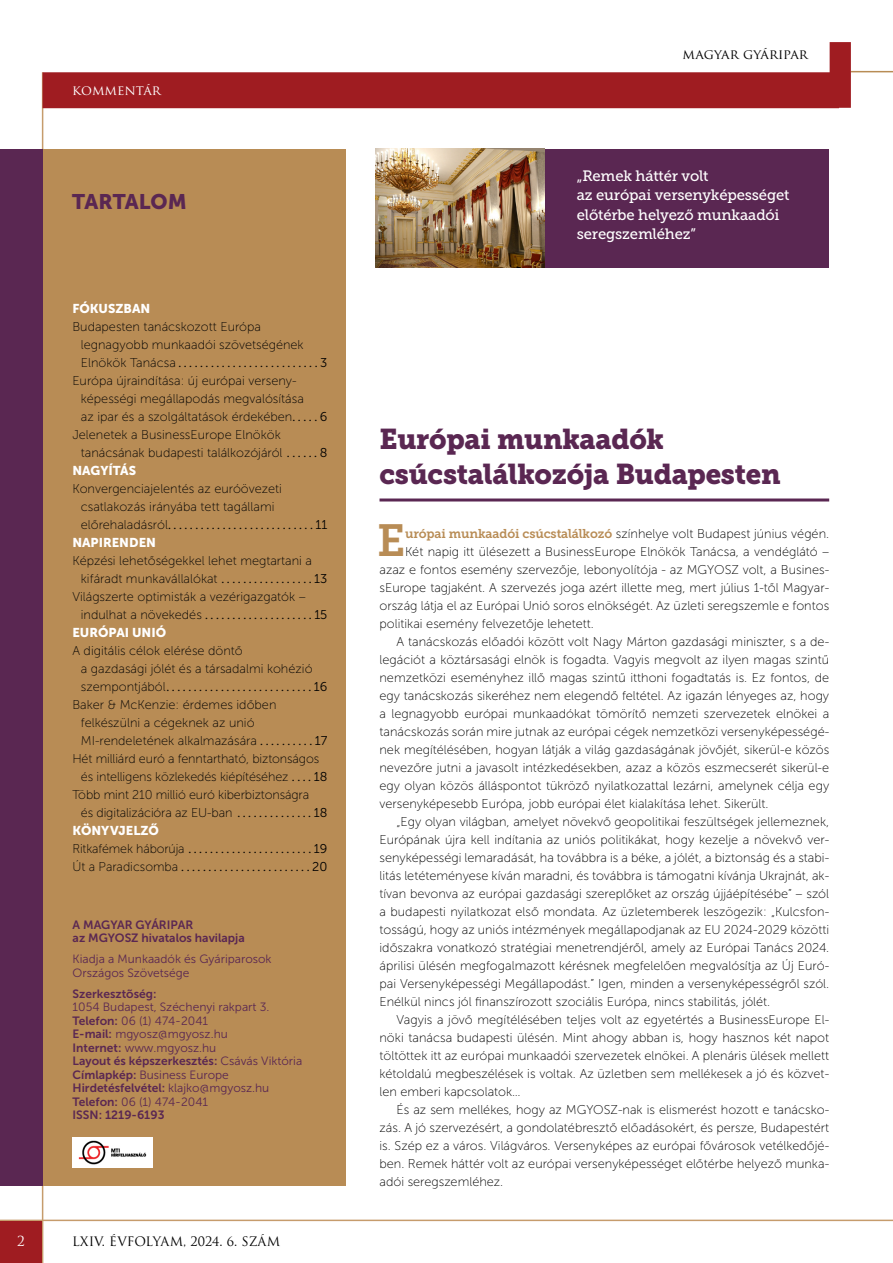
<style>
.page{position:relative;width:893px;height:1263px;background:#fff}
.page>*{position:absolute;margin:0;border:0;box-sizing:border-box;transform-origin:0 0}
.szöveg{font:44.85px "Museo Slab 700";color:#b88c55}
.szöveg-2{font:28.5px/34.5px "Museo Slab 900";letter-spacing:-.01em;color:#5a2752}
.t1{font:21px "Museo Sans 900";color:#5a2752}
.szöveg-3{font:15px/19.5px "Museo Slab 500";letter-spacing:-.01em;color:#fff}
.t2{font:13.5px "Trajan Pro";color:#000}
.t3{font:13.5px "Trajan Pro";color:#fff}
.szöveg-4{font:12.75px/18px "Museo Sans 100";color:#000}
.t4{font:12.75px "Minion Pro";color:#000}
.t5{font:12.75px "Museo Sans 900";color:#fff}
.t6{font:12.75px "Trajan Pro";color:#000}
.t7{font:12px "Museo Sans 300";color:#5a2752}
.t8{font:12px "Museo Sans 700";color:#5a2752}
.s1{font-family:"Minion Pro"}
.s2{font-family:"Museo Sans 300"}
.s3{font-family:"Museo Sans 100"}
.s4{font-family:"Museo Sans 700"}
.s5{font-family:"Museo Slab 700";color:#b88c55}
</style>
<div class="page">
<hr style="left:379px;top:498px;width:450px;height:3px;background:#5a2752">
<div style="left:544px;top:149px;width:285px;height:118px;background:#5a2752"></div>
<img style="left:375px;top:149px;width:169px;height:118px">
<hr style="left:851px;top:71px;width:42px;height:1px;background:#b88c55">
<hr style="left:0;top:1219px;width:893px;height:2px;background:#c69c6c">
<hr style="left:42px;top:72px;width:1px;height:1191px;background:#c69c6c">
<svg style="left:43px;top:42px;width:808px;height:66px;fill:#9f1c21"></svg>
<div style="left:0;top:1221px;width:42px;height:42px;background:#9f1c21"></div>
<div style="left:0;top:149px;width:43px;height:1036px;background:#5a2752"></div>
<div style="left:43px;top:149px;width:302px;height:1036px;background:#b88c55"></div>
<img style="left:72px;top:1137px;width:80px;height:30px">
<p class="t3" style="left:72px;top:82px;width:90px">kommentár</p>
<p class="t1" style="left:72px;top:189px;width:116px">TARTALOM</p>
<p class="t5" style="left:72px;top:301px;width:79px">FÓKUSZBAN</p>
<p class="szöveg-4" style="left:81px;top:318px;width:248px;text-indent:-9px">Budapesten tanácskozott Európa legnagyobb munkaadói szövetségének<br>Elnökök Tanácsa<span class="s1">..........................</span><span class="s2">3</span></p>
<p class="szöveg-4" style="left:81px;top:372px;width:248px;text-indent:-9px">Európa újraindítása: új európai verseny&shy;képességi megállapodás megvalósítása<br>az ipar és a szolgáltatások érdekében<span class="s1">. . . . .</span> <span class="s2">6</span></p>
<p class="szöveg-4" style="left:81px;top:426px;width:248px;text-indent:-9px">Jelenetek a BusinessEurope Elnökök tanácsának budapesti találkozójáról <span class="s1">. . . . . .</span> <span class="s2">8</span></p>
<p class="t5" style="left:72px;top:463px;width:65px">NAGYÍTÁS</p>
<p class="szöveg-4" style="left:81px;top:480px;width:248px;text-indent:-9px">Konvergenciajelentés az euróövezeti csatlakozás irányába tett tagállami előrehaladásról<span class="s1">...........................</span><span class="s2">11</span></p>
<p class="t5" style="left:72px;top:535px;width:85px">NAPIRENDEN</p>
<p class="szöveg-4" style="left:81px;top:552px;width:248px;text-indent:-9px">Képzési lehetőségekkel lehet megtartani a kifáradt munkavállalókat <span class="s1">. . . . . . . . . . . . . . . . .</span> <span class="s2">13</span></p>
<p class="szöveg-4" style="left:81px;top:588px;width:248px;text-indent:-9px">Világszerte optimisták a vezérigazgatók – indulhat a növekedés<span class="s1">....................</span><span class="s2">15</span></p>
<p class="t5" style="left:72px;top:625px;width:95px">EURÓPAI UNIÓ</p>
<p class="szöveg-4" style="left:81px;top:642px;width:248px;text-indent:-9px">A digitális célok elérése döntő<br>a gazdasági jólét és a társadalmi kohézió szempontjából<span class="s1">...........................</span><span class="s2">16</span></p>
<p class="szöveg-4" style="left:81px;top:696px;width:248px;text-indent:-9px">Baker &amp; McKenzie: érdemes időben felkészülni a cégeknek az unió<br>MI-rendeletének alkalmazására <span class="s1">. . . . . . . . . .</span> <span class="s2">17</span></p>
<p class="szöveg-4" style="left:81px;top:750px;width:248px;text-indent:-9px">Hét milliárd euró a fenntartható, biztonságos és intelligens közlekedés kiépítéséhez <span class="s1">. . . .</span> <span class="s2">18</span></p>
<p class="szöveg-4" style="left:81px;top:786px;width:248px;text-indent:-9px">Több mint 210 millió euró kiberbiztonságra<br>és digitalizációra az EU-ban <span class="s1">. . . . . . . . . . . . . .</span> <span class="s2">18</span></p>
<p class="t5" style="left:72px;top:823px;width:88px">KÖNYVJELZŐ</p>
<p class="t4" style="left:72px;top:840px;width:257px"><span class="s3">Ritkafémek háborúja</span>.......................<span class="s2">19</span></p>
<p class="t4" style="left:72px;top:858px;width:257px"><span class="s3">Út a Paradicsomba</span>........................<span class="s2">20</span></p>
<p class="t8" style="left:73px;top:918px;width:122px">A MAGYAR GYÁRIPAR</p>
<p class="t8" style="left:73px;top:931px;width:174px">az MGYOSZ hivatalos havilapja</p>
<p class="t7" style="left:73px;top:953px;width:201px">Kiadja a Munkaadók és Gyáriparosok</p>
<p class="t7" style="left:73px;top:966px;width:118px">Országos Szövetsége</p>
<p class="t8" style="left:73px;top:987px;width:85px">Szerkesztõség:</p>
<p class="t7" style="left:73px;top:1001px;width:198px">1054 Budapest, Széchenyi rakpart 3.</p>
<p class="t7" style="left:73px;top:1014px;width:137px"><span class="s4">Telefon:</span> 06 (1) 474-2041</p>
<p class="t7" style="left:73px;top:1028px;width:157px"><span class="s4">E-mail:</span> mgyosz@mgyosz.hu</p>
<p class="t7" style="left:73px;top:1041px;width:145px"><span class="s4">Internet:</span> www.mgyosz.hu</p>
<p class="t8" style="left:73px;top:1054px;width:231px">Layout és képszerkesztés: <span class="s2">Csávás Viktória</span></p>
<p class="t7" style="left:73px;top:1068px;width:158px"><span class="s4">Címlapkép:</span> Business Europe</p>
<p class="t8" style="left:73px;top:1081px;width:198px">Hirdetésfelvétel: <span class="s2">klajko@mgyosz.hu</span></p>
<p class="t7" style="left:73px;top:1095px;width:137px"><span class="s4">Telefon:</span> 06 (1) 474-2041</p>
<p class="t8" style="left:73px;top:1108px;width:94px">ISSN: 1219-6193</p>
<p class="t3" style="left:17px;top:1233px;width:9px">2</p>
<p class="t6" style="left:72px;top:1233px;width:209px">LXIV. ÉVFOLYAM, 2024. 6. SZÁM</p>
<p class="t2" style="left:683px;top:46px;width:127px">magyar gyáripar</p>
<p class="szöveg-3" style="left:577px;top:166px;width:214px">„Remek háttér volt<br>az európai versenyképességet előtérbe helyező munkaadói seregszemléhez”</p>
<p class="szöveg-2" style="left:379px;top:422px;width:403px">Európai munkaadók csúcstalálkozója Budapesten</p>
<p class="szöveg" style="left:377px;top:515px;width:30px">E</p>
<p class="szöveg-4" style="left:405px;top:524px;width:426px"><span class="s5">urópai munkaadói csúcstalálkozó</span> színhelye volt Budapest június végén.</p>
<p class="szöveg-4" style="left:405px;top:542px;width:426px">Két napig itt ülésezett a BusinessEurope Elnökök Tanácsa, a vendéglátó –</p>
<p class="szöveg-4" style="left:379px;top:560px;width:451px">azaz e fontos esemény szervezője, lebonyolítója - az MGYOSZ volt, a Busines-</p>
<p class="szöveg-4" style="left:379px;top:578px;width:451px">sEurope tagjaként. A szervezés joga azért illette meg, mert július 1-től Magyar-</p>
<p class="szöveg-4" style="left:379px;top:596px;width:451px">ország látja el az Európai Unió soros elnökségét. Az üzleti seregszemle e fontos</p>
<p class="szöveg-4" style="left:379px;top:614px;width:216px">politikai esemény felvezetője lehetett.</p>
<p class="szöveg-4" style="left:379px;top:632px;width:451px;text-align:justify;text-indent:17px">A tanácskozás előadói között volt Nagy Márton gazdasági miniszter, s a de&shy;legációt a köztársasági elnök is fogadta. Vagyis megvolt az ilyen magas szintű nemzetközi eseményhez illő magas szintű itthoni fogadtatás is. Ez fontos, de egy tanácskozás sikeréhez nem elegendő feltétel. Az igazán lényeges az, hogy a legnagyobb európai munkaadókat tömörítő nemzeti szervezetek elnökei a tanácskozás során mire jutnak az európai cégek nemzetközi versenyképességé&shy;nek megítélésében, hogyan látják a világ gazdaságának jövőjét, sikerül-e közös nevezőre jutni a javasolt intézkedésekben, azaz a közös eszmecserét sikerül-e egy olyan közös álláspontot tükröző nyilatkozattal lezárni, amelynek célja egy versenyképesebb Európa, jobb európai élet kialakítása lehet. Sikerült.</p>
<p class="szöveg-4" style="left:379px;top:812px;width:451px;text-align:justify;text-indent:17px">„Egy olyan világban, amelyet növekvő geopolitikai feszültségek jellemeznek, Európának újra kell indítania az uniós politikákat, hogy kezelje a növekvő ver&shy;senyképességi lemaradását, ha továbbra is a béke, a jólét, a biztonság és a stabi&shy;litás letéteményese kíván maradni, és továbbra is támogatni kívánja Ukrajnát, ak&shy;tívan bevonva az európai gazdasági szereplőket az ország újjáépítésébe” – szól a budapesti nyilatkozat első mondata. Az üzletemberek leszögezik: „Kulcsfon&shy;tosságú, hogy az uniós intézmények megállapodjanak az EU 2024-2029 közötti időszakra vonatkozó stratégiai menetrendjéről, amely az Európai Tanács 2024. áprilisi ülésén megfogalmazott kérésnek megfelelően megvalósítja az Új Euró&shy;pai Versenyképességi Megállapodást.” Igen, minden a versenyképességről szól.<br>Enélkül nincs jól finanszírozott szociális Európa, nincs stabilitás, jólét.</p>
<p class="szöveg-4" style="left:379px;top:1010px;width:451px;text-align:justify;text-indent:17px">Vagyis a jövő megítélésében teljes volt az egyetértés a BusinessEurope El&shy;nöki tanácsa budapesti ülésén. Mint ahogy abban is, hogy hasznos két napot töltöttek itt az európai munkaadói szervezetek elnökei. A plenáris ülések mellett kétoldalú megbeszélések is voltak. Az üzletben sem mellékesek a jó és közvet&shy;len emberi kapcsolatok…</p>
<p class="szöveg-4" style="left:379px;top:1100px;width:451px;text-align:justify;text-indent:17px">És az sem mellékes, hogy az MGYOSZ-nak is elismerést hozott e tanácsko&shy;zás. A jó szervezésért, a gondolatébresztő előadásokért, és persze, Budapestért is. Szép ez a város. Világváros. Versenyképes az európai fővárosok vetélkedőjé&shy;ben. Remek háttér volt az európai versenyképességet előtérbe helyező munka&shy;adói seregszemléhez.</p>
</div>
